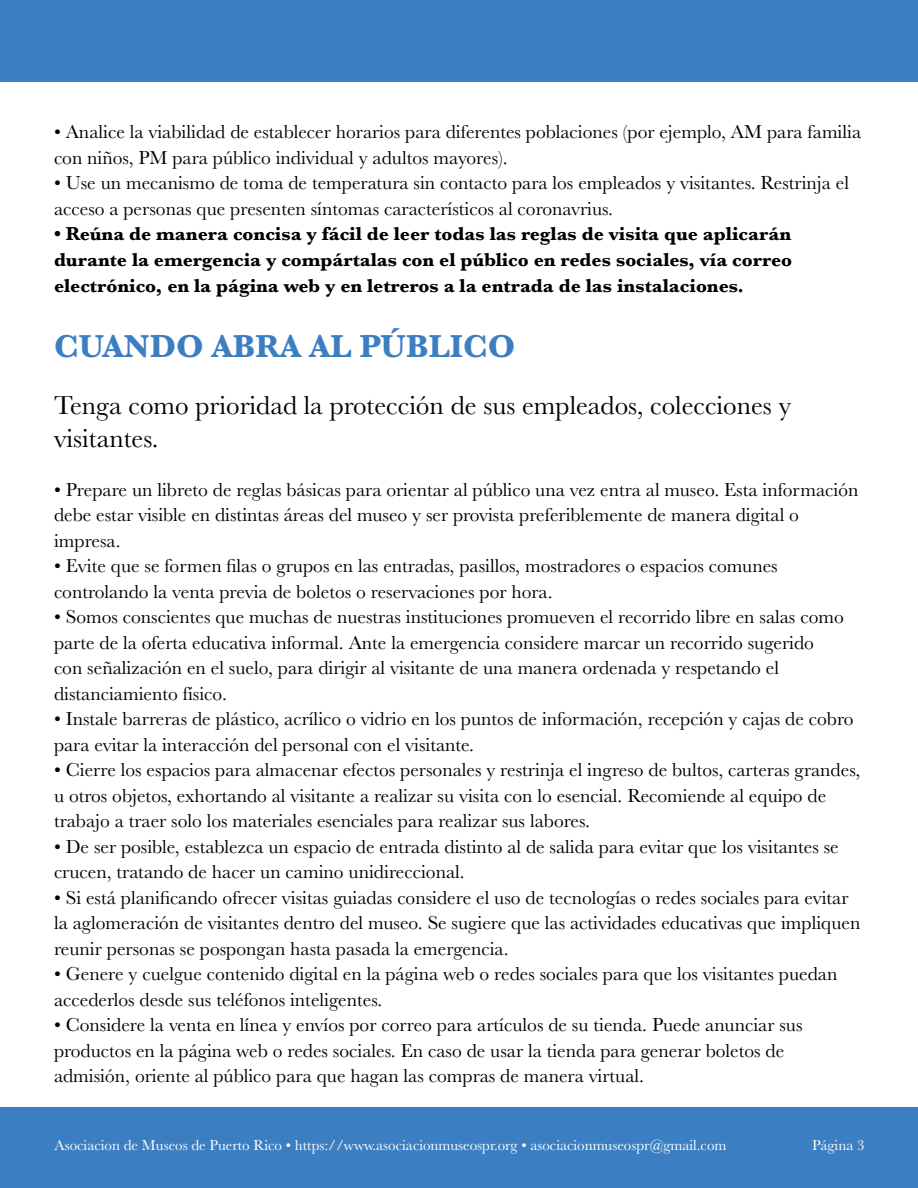
<style>
.page{position:relative;width:918px;height:1188px;background:#fff}
.page>*{position:absolute;margin:0;border:0;box-sizing:border-box;transform-origin:0 0}
.t1{font:700 33px "Baskerville";color:#3b7ec2}
.t2{font:27px/32.4px "Baskerville";color:#000}
.t3{font:19.5px/25.5px "Baskerville";color:#000}
.t4{font:700 19.5px/25.5px "Baskerville";color:#000;text-align:justify}
.t5{font:15px "Baskerville";color:#fff}
</style>
<div class="page">
<div style="left:1px;top:1107px;width:917px;height:81px;background:#3b7ec2"></div>
<div style="left:0;top:0;width:918px;height:82px;background:#3b7ec2"></div>
<p class="t3" style="left:54px;top:120px;width:809px">• Analice la viabilidad de establecer horarios para diferentes poblaciones (por ejemplo, AM para familia con niños, PM para público individual y adultos mayores).</p>
<p class="t3" style="left:54px;top:171px;width:797px">• Use un mecanismo de toma de temperatura sin contacto para los empleados y visitantes. Restrinja el acceso a personas que presenten síntomas característicos al coronavrius.</p>
<p class="t4" style="left:54px;top:222px;width:740px">• Reúna de manera concisa y fácil de leer todas las reglas de visita que aplicarán durante la emergencia y compártalas con el público en redes sociales, vía correo electrónico, en la página web y en letreros a la entrada de las instalaciones.</p>
<h1 class="t1" style="left:54px;top:323px;width:463px">CUANDO ABRA AL PÚBLICO</h1>
<h2 class="t2" style="left:54px;top:390px;width:739px">Tenga como prioridad la protección de sus empleados, colecciones y visitantes.</h2>
<p class="t3" style="left:54px;top:477px;width:806px">• Prepare un libreto de reglas básicas para orientar al público una vez entra al museo. Esta información debe estar visible en distintas áreas del museo y ser provista preferiblemente de manera digital o impresa.</p>
<p class="t3" style="left:54px;top:554px;width:725px">• Evite que se formen filas o grupos en las entradas, pasillos, mostradores o espacios comunes controlando la venta previa de boletos o reservaciones por hora.</p>
<p class="t3" style="left:54px;top:605px;width:791px">• Somos conscientes que muchas de nuestras instituciones promueven el recorrido libre en salas como parte de la oferta educativa informal. Ante la emergencia considere marcar un recorrido sugerido con señalización en el suelo, para dirigir al visitante de una manera ordenada y respetando el distanciamiento físico.</p>
<p class="t3" style="left:54px;top:707px;width:801px">• Instale barreras de plástico, acrílico o vidrio en los puntos de información, recepción y cajas de cobro para evitar la interacción del personal con el visitante.</p>
<p class="t3" style="left:54px;top:758px;width:808px">• Cierre los espacios para almacenar efectos personales y restrinja el ingreso de bultos, carteras grandes, u otros objetos, exhortando al visitante a realizar su visita con lo esencial. Recomiende al equipo de trabajo a traer solo los materiales esenciales para realizar sus labores.</p>
<p class="t3" style="left:54px;top:834px;width:786px">• De ser posible, establezca un espacio de entrada distinto al de salida para evitar que los visitantes se crucen, tratando de hacer un camino unidireccional.</p>
<p class="t3" style="left:54px;top:885px;width:808px">• Si está planificando ofrecer visitas guiadas considere el uso de tecnologías o redes sociales para evitar la aglomeración de visitantes dentro del museo. Se sugiere que las actividades educativas que impliquen reunir personas se pospongan hasta pasada la emergencia.</p>
<p class="t3" style="left:54px;top:962px;width:785px">• Genere y cuelgue contenido digital en la página web o redes sociales para que los visitantes puedan accederlos desde sus teléfonos inteligentes.</p>
<p class="t3" style="left:54px;top:1013px;width:750px">• Considere la venta en línea y envíos por correo para artículos de su tienda. Puede anunciar sus productos en la página web o redes sociales. En caso de usar la tienda para generar boletos de admisión, oriente al público para que hagan las compras de manera virtual.</p>
<p class="t5" style="left:55px;top:1135px;width:673px">Asociacion de Museos de Puerto Rico • https://www.asociacionmuseospr.org • asociacionmuseospr@gmail.com</p>
<p class="t5" style="left:812px;top:1135px;width:54px">Página 3</p>
</div>
